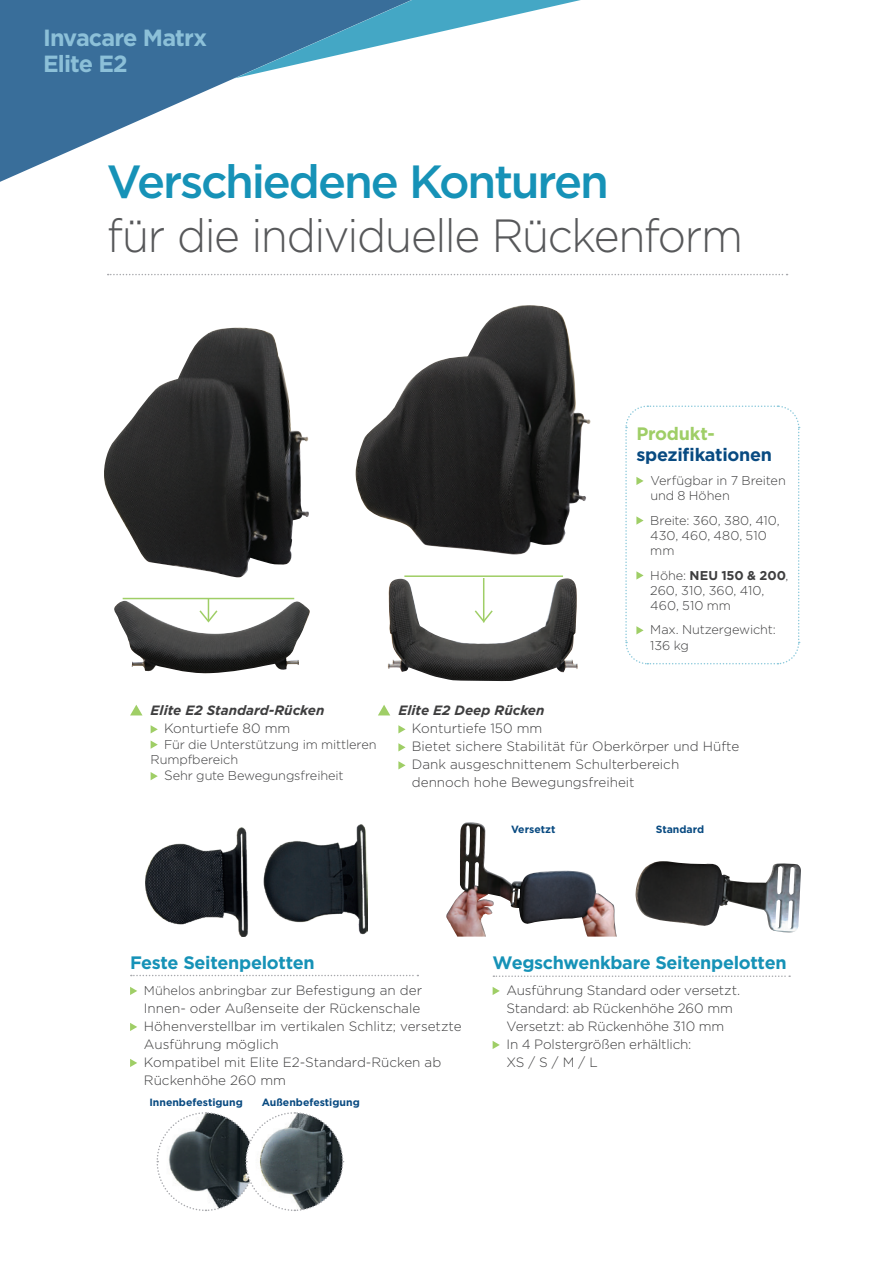
<style>
.page{position:relative;width:893px;height:1263px;background:#fff}
.page>*{position:absolute;margin:0;border:0;box-sizing:border-box;transform-origin:0 0}
.t1{font:300 46.5px "Gotham";letter-spacing:-.035em;color:#57585a;scale:.95 1}
.t2{font:500 46.5px "Gotham";letter-spacing:-.045em;color:#1692b7}
.t3{font:700 23.4px/25.5px "Gotham";letter-spacing:-.04em;color:#8cc0d8}
.t4{font:700 18px "Gotham";letter-spacing:-.02em;color:#1692b7}
.t5{font:700 18px "Gotham";letter-spacing:-.015em;color:#084a81}
.t6{font:700 18px "Gotham";letter-spacing:-.015em;color:#9fce66}
.t7{font:300 13.5px/18px "Gotham";color:#3e3e3f}
.t8{font:italic 700 13.5px "Gotham";color:#3e3e3f}
.t9{font:300 12.75px/15.3px "Gotham";letter-spacing:-.005em;color:#3e3e3f}
.t10{font:700 10.5px "Gotham";color:#084a81}
.s1{font-size:13.5px}
.s2{font-weight:700}
.s3{font-size:12.75px}
</style>
<div class="page">
<svg style="left:130px;top:705px;width:12px;height:10px"></svg>
<svg style="left:151px;top:725px;width:7px;height:8px"></svg>
<svg style="left:151px;top:740px;width:7px;height:9px"></svg>
<svg style="left:151px;top:772px;width:7px;height:8px"></svg>
<img style="left:355px;top:305px;width:236px;height:250px">
<img style="left:104px;top:328px;width:205px;height:250px">
<img style="left:388px;top:578px;width:190px;height:103px">
<img style="left:146px;top:824px;width:222px;height:113px">
<img style="left:446px;top:822px;width:171px;height:114px">
<img style="left:635px;top:861px;width:166px;height:72px">
<img style="left:114px;top:601px;width:196px;height:73px">
<svg style="left:0;top:78px;width:236px;height:104px"></svg>
<svg style="left:0;top:0;width:581px;height:78px;fill:#396e9a"></svg>
<svg style="left:108px;top:274px;width:680px;height:1px"></svg>
<svg style="left:378px;top:705px;width:12px;height:10px"></svg>
<svg style="left:398px;top:725px;width:8px;height:8px"></svg>
<svg style="left:398px;top:743px;width:8px;height:8px"></svg>
<svg style="left:398px;top:761px;width:8px;height:8px"></svg>
<svg style="left:625px;top:405px;width:175px;height:260px"></svg>
<svg style="left:130px;top:987px;width:7px;height:8px"></svg>
<svg style="left:130px;top:1023px;width:7px;height:8px"></svg>
<svg style="left:130px;top:1059px;width:7px;height:8px"></svg>
<svg style="left:493px;top:987px;width:7px;height:8px"></svg>
<svg style="left:493px;top:1041px;width:7px;height:8px"></svg>
<svg style="left:131px;top:975px;width:287px;height:1px"></svg>
<svg style="left:493px;top:975px;width:297px;height:2px"></svg>
<svg style="left:156px;top:1112px;width:188px;height:99px"></svg>
<hr style="left:123px;top:598px;width:171px;height:1px;background:#9fce66">
<hr style="left:404px;top:575px;width:159px;height:2px;background:#9fce66">
<hr style="left:483px;top:578px;width:1px;height:44px;background:#9fce66">
<svg style="left:473px;top:609px;width:21px;height:15px"></svg>
<svg style="left:198px;top:599px;width:21px;height:25px"></svg>
<h2 class="t3" style="left:43px;top:25px;width:166px">Invacare Matrx<br>Elite E2</h2>
<h1 class="t2" style="left:107px;top:151px;width:504px">Verschiedene Konturen</h1>
<h1 class="t1" style="left:107px;top:206px;width:671px">für die individuelle Rückenform</h1>
<p class="t8" style="left:151px;top:702px;width:175px">Elite E2 Standard-Rücken</p>
<p class="t7" style="left:164px;top:719px;width:128px">Konturtiefe 80 mm</p>
<p class="t9" style="left:164px;top:736px;width:214px">Für die Unterstützung im mittleren</p>
<p class="t9" style="left:151px;top:751px;width:89px">Rumpfbereich</p>
<p class="t9" style="left:164px;top:768px;width:181px"><span class="s1">S</span>ehr gute Bewegungsfreiheit</p>
<h3 class="t6" style="left:636px;top:421px;width:80px">Produkt-</h3>
<h3 class="t5" style="left:636px;top:443px;width:137px">spezifikationen</h3>
<p class="t9" style="left:650px;top:473px;width:137px">Verfügbar in 7 Breiten und 8 Höhen</p>
<p class="t9" style="left:650px;top:512px;width:131px">Breite: 360, 380, 410,<br>430, 460, 480, 510 mm</p>
<p class="t9" style="left:650px;top:567px;width:140px">Höhe: <span class="s2">NEU 150 &amp; 200</span>,<br>260, 310, 360, 410,<br>460, 510 mm</p>
<p class="t9" style="left:650px;top:622px;width:127px">Max. Nutzergewicht:<br>136 kg</p>
<p class="t8" style="left:398px;top:702px;width:148px">Elite E2 Deep Rücken</p>
<p class="t7" style="left:412px;top:719px;width:329px">Konturtiefe 150 mm<br>Bietet sichere Stabilität für Oberkörper und Hüfte Dank ausgeschnittenem Schulterbereich dennoch hohe Bewegungsfreiheit</p>
<p class="t10" style="left:511px;top:822px;width:46px">Versetzt</p>
<p class="t10" style="left:656px;top:822px;width:50px">Standard</p>
<h3 class="t4" style="left:130px;top:950px;width:186px">Feste Seitenpelotten</h3>
<p class="t7" style="left:144px;top:981px;width:319px"><span class="s3">Mühelos anbringbar</span> zur Befestigung an der Innen- oder Außenseite der Rückenschale Höhenverstellbar im vertikalen Schlitz; versetzte Ausführung möglich<br>Kompatibel mit Elite E2-Standard-Rücken ab Rückenhöhe 260 mm</p>
<p class="t10" style="left:149px;top:1095px;width:95px">Innenbefestigung</p>
<p class="t10" style="left:262px;top:1095px;width:100px">Außenbefestigung</p>
<h3 class="t4" style="left:493px;top:950px;width:296px">Wegschwenkbare Seitenpelotten</h3>
<p class="t7" style="left:506px;top:981px;width:235px">Ausführung Standard oder versetzt.<br>Standard: ab Rückenhöhe 260 mm<br>Versetzt: ab Rückenhöhe 310 mm<br>In 4 Polstergrößen erhältlich:<br>XS / S / M / L</p>
</div>
